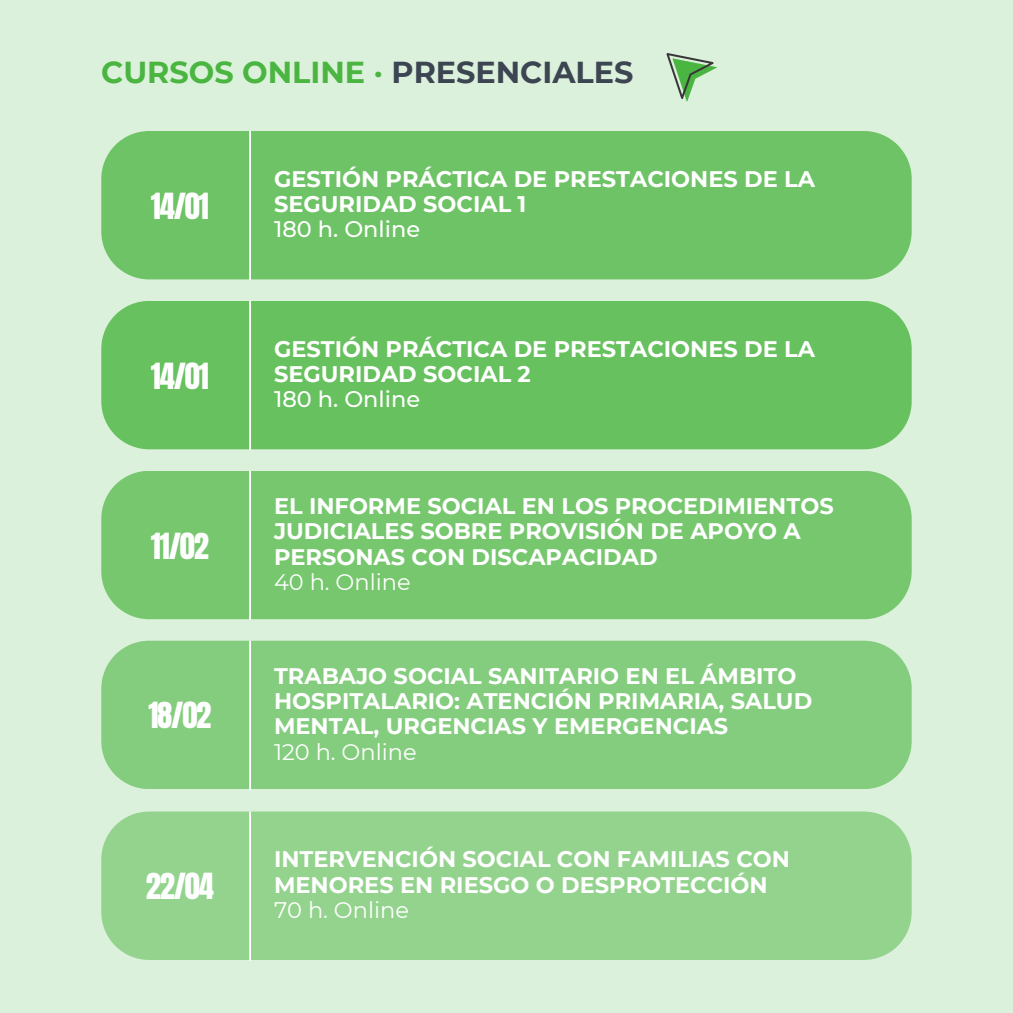
<style>
.page{position:relative;width:1013px;height:1013px;background:#fff}
.page>*{position:absolute;margin:0;border:0;box-sizing:border-box;transform-origin:0 0}
.t1{font:30.62px "Anton";letter-spacing:-.04em;color:#fff}
.t2{font:700 30.25px "Montserrat";color:#4ab540}
.t3{font:700 22.5px/25.2px "Montserrat";color:#fff}
.t4{font:22.5px "Montserrat";color:#fff}
.s1{color:#3c4551}
.s2{font-weight:500}
</style>
<div class="page">
<div style="left:0;top:0;width:1012px;height:1012px;background:#dcf1db"></div>
<div style="left:101px;top:131px;width:810px;height:148px;background:#6dc365"></div>
<hr style="left:249px;top:131px;width:2px;height:149px;background:#fff">
<div style="left:101px;top:301px;width:810px;height:148px;background:#67c15f"></div>
<hr style="left:249px;top:301px;width:2px;height:149px;background:#fff">
<div style="left:101px;top:471px;width:810px;height:148px;background:#76c76e"></div>
<hr style="left:249px;top:471px;width:2px;height:149px;background:#fff">
<div style="left:101px;top:640px;width:810px;height:149px;background:#84cd7e"></div>
<hr style="left:249px;top:640px;width:2px;height:150px;background:#fff">
<div style="left:101px;top:811px;width:810px;height:148px;background:#93d38d"></div>
<hr style="left:249px;top:811px;width:2px;height:149px;background:#fff">
<svg style="left:666px;top:53px;width:51px;height:49px"></svg>
<p class="t2" style="left:101px;top:54px;width:533px">CURSOS ONLINE · <span class="s1">PRESENCIALES</span></p>
<p class="t1" style="left:151px;top:184px;width:60px">14/01</p>
<h3 class="t1" style="left:151px;top:354px;width:60px">14/01</h3>
<h3 class="t1" style="left:151px;top:523px;width:60px">11/02</h3>
<p class="t1" style="left:148px;top:693px;width:65px">18/02</p>
<h2 class="t1" style="left:146px;top:864px;width:69px">22/04</h2>
<p class="t3" style="left:274px;top:166px;width:542px">GESTIÓN PRÁCTICA DE PRESTACIONES DE LA<br>SEGURIDAD SOCIAL 1<br><span class="s2">180 h. Online</span></p>
<h2 class="t3" style="left:274px;top:336px;width:542px">GESTIÓN PRÁCTICA DE PRESTACIONES DE LA<br>SEGURIDAD SOCIAL 2<br><span class="s2">180 h. Online</span></h2>
<p class="t3" style="left:274px;top:493px;width:561px">EL INFORME SOCIAL EN LOS PROCEDIMIENTOS<br>JUDICIALES SOBRE PROVISIÓN DE APOYO A<br>PERSONAS CON DISCAPACIDAD</p>
<h2 class="t4" style="left:274px;top:568px;width:138px">40 h. Online</h2>
<p class="t3" style="left:274px;top:663px;width:540px">TRABAJO SOCIAL SANITARIO EN EL ÁMBITO<br>HOSPITALARIO: ATENCIÓN PRIMARIA, SALUD<br>MENTAL, URGENCIAS Y EMERGENCIAS</p>
<h2 class="t4" style="left:274px;top:738px;width:144px">120 h. Online</h2>
<p class="t3" style="left:274px;top:846px;width:517px">INTERVENCIÓN SOCIAL CON FAMILIAS CON<br>MENORES EN RIESGO O DESPROTECCIÓN</p>
<p class="t4" style="left:274px;top:896px;width:136px">70 h. Online</p>
</div>
